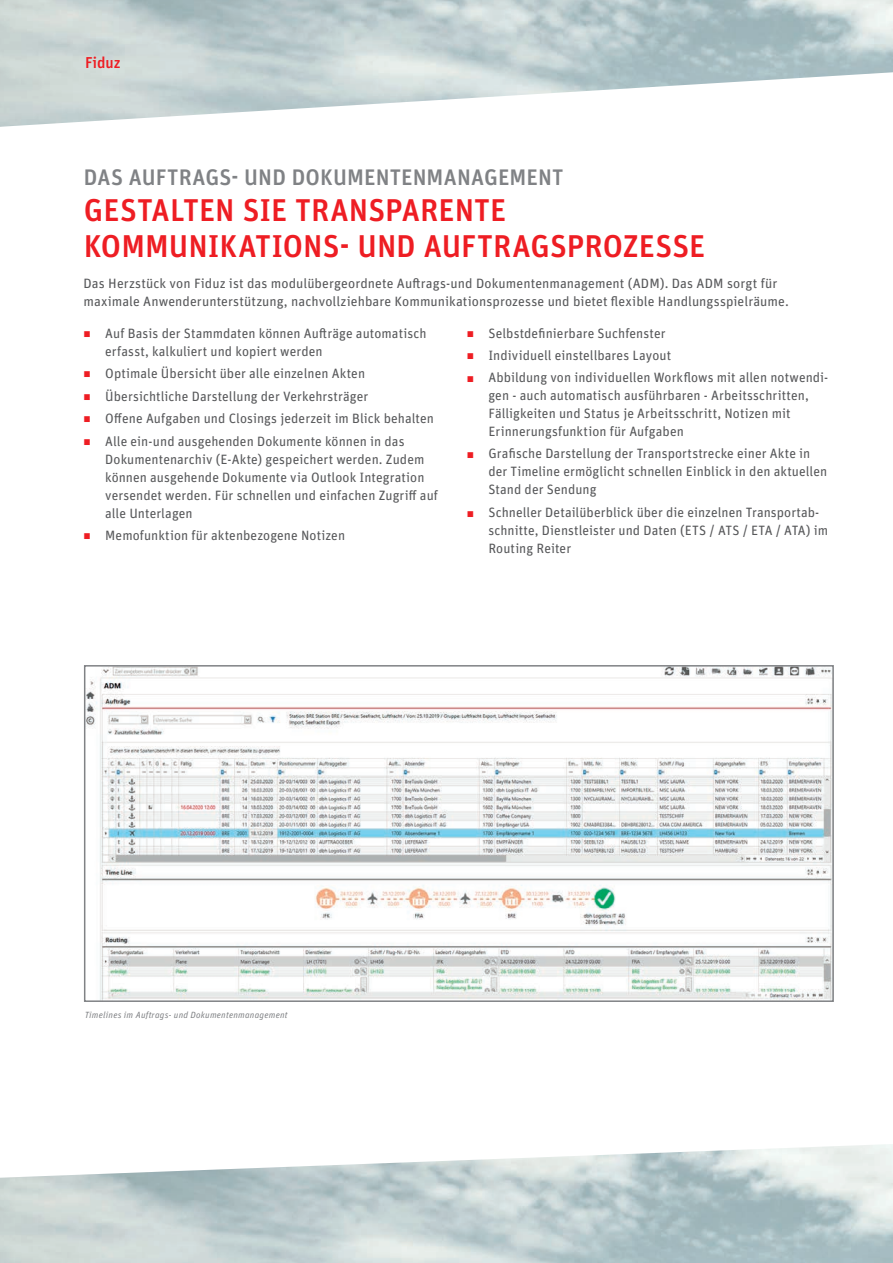
<style>
.page{position:relative;width:893px;height:1263px;background:#fff}
.page>*{position:absolute;margin:0;border:0;box-sizing:border-box;transform-origin:0 0}
.t1{font:500 31.5px/36px "Unit O Tdbh";color:#ee1d23}
.t2{font:500 22.5px "Unit O Tdbh";letter-spacing:.005em;color:#808285}
.t3{font:500 15.75px "Unit O Tdbh";color:#ee1d23}
.t4{font:13.5px/18px "Unit O Tdbh";letter-spacing:.005em;color:#57585a}
.t5{font:italic 9px "Unit O Tdbh";letter-spacing:.025em;color:#808285}
.s1{color:#ee1d23}
</style>
<div class="page">
<img style="left:87px;top:668px;width:744px;height:331px">
<div style="left:84px;top:665px;width:750px;height:337px;border:2px solid #808285"></div>
<p class="t3" style="left:85px;top:52px;width:37px">Fiduz</p>
<h2 class="t2" style="left:84px;top:162px;width:481px">DAS AUFTRAGS- UND DOKUMENTENMANAGEMENT</h2>
<h1 class="t1" style="left:84px;top:191px;width:623px">GESTALTEN SIE TRANSPARENTE<br>KOMMUNIKATIONS- UND AUFTRAGSPROZESSE</h1>
<p class="t4" style="left:83px;top:274px;width:707px">Das Herzstück von Fiduz ist das modulübergeordnete Auftrags-und Dokumentenmanagement (ADM). Das ADM sorgt für maximale Anwenderunterstützung, nachvollziehbare Kommunikationsprozesse und bietet flexible Handlungsspielräume.</p>
<p class="t4" style="left:105px;top:324px;width:323px;text-indent:-21px"><span class="s1">•</span> Auf Basis der Stammdaten können Aufträge automatisch erfasst, kalkuliert und kopiert werden</p>
<p class="t4" style="left:84px;top:364px;width:283px"><span class="s1">•</span> Optimale Übersicht über alle einzelnen Akten</p>
<p class="t4" style="left:84px;top:387px;width:286px"><span class="s1">•</span> Übersichtliche Darstellung der Verkehrsträger</p>
<p class="t4" style="left:84px;top:409px;width:351px"><span class="s1">•</span> Offene Aufgaben und Closings jederzeit im Blick behalten</p>
<p class="t4" style="left:105px;top:432px;width:334px;text-indent:-21px"><span class="s1">•</span> Alle ein-und ausgehenden Dokumente können in das Dokumentenarchiv (E-Akte) gespeichert werden. Zudem können ausgehende Dokumente via Outlook Integration versendet werden. Für schnellen und einfachen Zugriff auf alle Unterlagen</p>
<p class="t4" style="left:84px;top:526px;width:263px"><span class="s1">•</span> Memofunktion für aktenbezogene Notizen</p>
<p class="t4" style="left:467px;top:324px;width:200px"><span class="s1">•</span> Selbstdefinierbare Suchfenster</p>
<p class="t4" style="left:467px;top:346px;width:206px"><span class="s1">•</span> Individuell einstellbares Layout</p>
<p class="t4" style="left:488px;top:368px;width:341px;text-indent:-21px"><span class="s1">•</span> Abbildung von individuellen Workflows mit allen notwendi&shy;gen - auch automatisch ausführbaren - Arbeitsschritten, Fälligkeiten und Status je Arbeitsschritt, Notizen mit Erinnerungsfunktion für Aufgaben</p>
<p class="t4" style="left:488px;top:444px;width:340px;text-indent:-21px"><span class="s1">•</span> Grafische Darstellung der Transportstrecke einer Akte in der Timeline ermöglicht schnellen Einblick in den aktuellen<br>Stand der Sendung</p>
<p class="t4" style="left:488px;top:503px;width:341px;text-indent:-21px"><span class="s1">•</span> Schneller Detailüberblick über die einzelnen Transportab&shy;schnitte, Dienstleister und Daten (ETS / ATS / ETA / ATA) im<br>Routing Reiter</p>
<p class="t5" style="left:85px;top:1009px;width:204px">Timelines im Auftrags- und Dokumentenmanagement</p>
</div>
